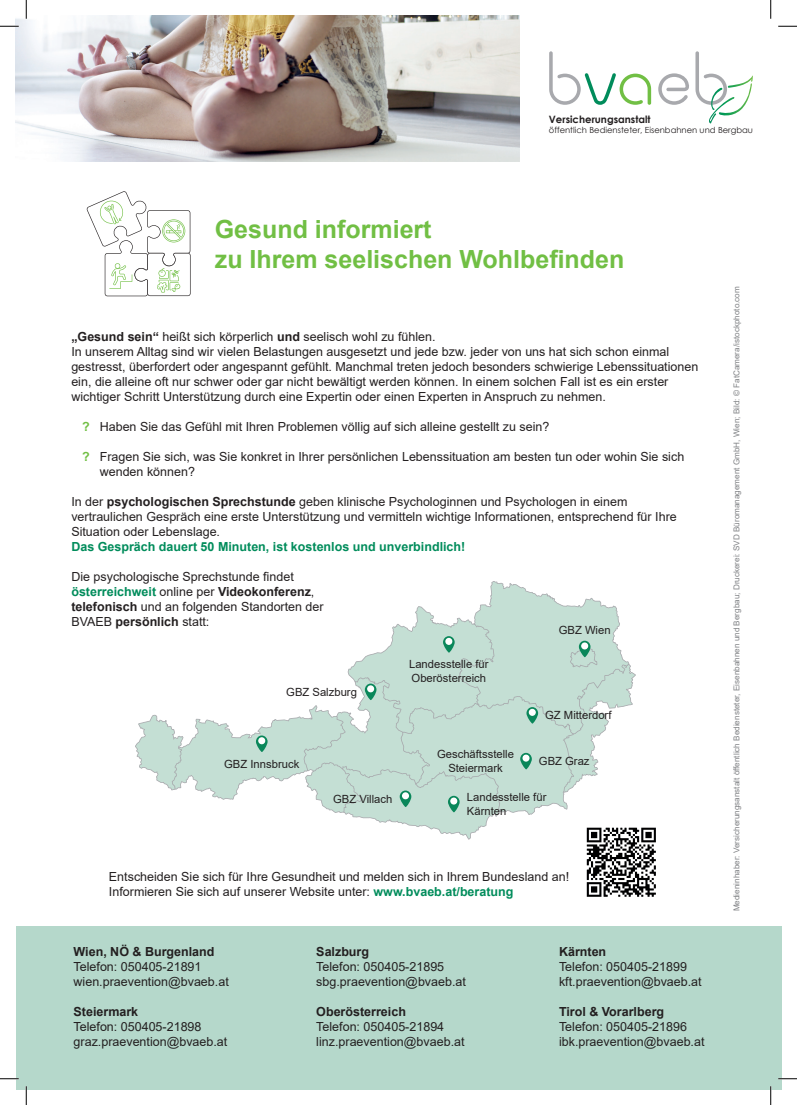
<style>
.page{position:relative;width:797px;height:1105px;background:#fff}
.page>*{position:absolute;margin:0;border:0;box-sizing:border-box;transform-origin:0 0}
.t1{font:700 25px/30px "Arial";color:#71bf44}
.t2{font:12.5px/15px "Arial";color:#231f20}
.t3{font:700 12.5px "Arial";color:#231f20}
.t4{font:700 12.5px "Arial";color:#008c5b}
.t5{font:11.25px/13.5px "Arial";color:#231f20}
.t6{font:700 10.12px "Century Gothic";color:#231f20}
.t7{font:8.38px "Century Gothic";color:#231f20}
.t8{font:8.12px "Arial";color:#808285}
.s1{font-weight:700}
.s2{font-weight:700;color:#71bf44}
.s3{font-weight:700;color:#008c5b}
</style>
<div class="page">
<svg style="left:135px;top:581px;width:501px;height:258px"></svg>
<img style="left:16px;top:16px;width:503px;height:145px">
<div style="left:16px;top:926px;width:765px;height:163px;background:#b5d8cb"></div>
<img style="left:585px;top:826px;width:71px;height:71px">
<svg style="left:549px;top:51px;width:102px;height:54px"></svg>
<svg style="left:658px;top:51px;width:94px;height:73px"></svg>
<svg style="left:87px;top:191px;width:103px;height:105px"></svg>
<svg style="left:0;top:25px;width:19px;height:2px"></svg>
<svg style="left:778px;top:25px;width:19px;height:2px"></svg>
<svg style="left:0;top:1078px;width:19px;height:1px"></svg>
<svg style="left:778px;top:1078px;width:19px;height:1px"></svg>
<svg style="left:25px;top:0;width:2px;height:19px"></svg>
<svg style="left:25px;top:1086px;width:2px;height:19px"></svg>
<svg style="left:770px;top:0;width:1px;height:19px"></svg>
<svg style="left:770px;top:1086px;width:1px;height:19px"></svg>
<p class="t6" style="left:549px;top:111px;width:103px">Versicherungsanstalt</p>
<p class="t7" style="left:549px;top:124px;width:206px">öffentlich Bediensteter, Eisenbahnen und Bergbau</p>
<h1 class="t1" style="left:215px;top:214px;width:411px">Gesund informiert<br>zu Ihrem seelischen Wohlbefinden</h1>
<p class="t2" style="left:71px;top:329px;width:628px"><span class="s1">„Gesund sein“</span> heißt sich körperlich <span class="s1">und</span> seelisch wohl zu fühlen.<br>In unserem Alltag sind wir vielen Belastungen ausgesetzt und jede bzw. jeder von uns hat sich schon einmal gestresst, überfordert oder angespannt gefühlt. Manchmal treten jedoch besonders schwierige Lebenssituationen ein, die alleine oft nur schwer oder gar nicht bewältigt werden können. In einem solchen Fall ist es ein erster wichtiger Schritt Unterstützung durch eine Expertin oder einen Experten in Anspruch zu nehmen.</p>
<p class="t2" style="left:82px;top:419px;width:469px"><span class="s2">?</span> Haben Sie das Gefühl mit Ihren Problemen völlig auf sich alleine gestellt zu sein?</p>
<p class="t2" style="left:100px;top:449px;width:586px;text-indent:-18px"><span class="s2">?</span> Fragen Sie sich, was Sie konkret in Ihrer persönlichen Lebenssituation am besten tun oder wohin Sie sich wenden können?</p>
<p class="t2" style="left:71px;top:494px;width:607px">In der <span class="s1">psychologischen Sprechstunde</span> geben klinische Psychologinnen und Psychologen in einem vertraulichen Gespräch eine erste Unterstützung und vermitteln wichtige Informationen, entsprechend für Ihre<br>Situation oder Lebenslage.</p>
<p class="t4" style="left:71px;top:538px;width:395px">Das Gespräch dauert 50 Minuten, ist kostenlos und unverbindlich!</p>
<p class="t2" style="left:71px;top:569px;width:254px">Die psychologische Sprechstunde findet <span class="s3">österreichweit</span> online per <span class="s1">Videokonferenz</span>, <span class="s1">telefonisch</span> und an folgenden Standorten der BVAEB <span class="s1">persönlich</span> statt:</p>
<p class="t5" style="left:286px;top:685px;width:72px">GBZ Salzburg</p>
<p class="t5" style="left:224px;top:757px;width:77px">GBZ Innsbruck</p>
<p class="t5" style="left:409px;top:657px;width:81px">Landesstelle für<br>Oberösterreich</p>
<p class="t5" style="left:437px;top:747px;width:78px;text-align:center">Geschäftsstelle<br>Steiermark</p>
<p class="t5" style="left:558px;top:623px;width:53px">GBZ Wien</p>
<p class="t5" style="left:545px;top:709px;width:68px">GZ Mitterdorf</p>
<p class="t5" style="left:539px;top:754px;width:52px">GBZ Graz</p>
<p class="t5" style="left:333px;top:792px;width:61px">GBZ Villach</p>
<p class="t5" style="left:467px;top:790px;width:81px">Landesstelle für<br>Kärnten</p>
<p class="t2" style="left:109px;top:869px;width:461px">Entscheiden Sie sich für Ihre Gesundheit und melden sich in Ihrem Bundesland an!<br>Informieren Sie sich auf unserer Website unter: <span class="s3">www.bvaeb.at/beratung</span></p>
<p class="t3" style="left:74px;top:943px;width:142px">Wien, NÖ &amp; Burgenland</p>
<p class="t2" style="left:74px;top:959px;width:157px">Telefon: 050405-21891 wien.praevention@bvaeb.at</p>
<p class="t3" style="left:74px;top:1003px;width:66px">Steiermark</p>
<p class="t2" style="left:74px;top:1019px;width:155px">Telefon: 050405-21898 graz.praevention@bvaeb.at</p>
<p class="t3" style="left:316px;top:943px;width:54px">Salzburg</p>
<p class="t2" style="left:316px;top:959px;width:151px">Telefon: 050405-21895 sbg.praevention@bvaeb.at</p>
<p class="t3" style="left:316px;top:1003px;width:91px">Oberösterreich</p>
<p class="t2" style="left:316px;top:1019px;width:150px">Telefon: 050405-21894 linz.praevention@bvaeb.at</p>
<p class="t3" style="left:559px;top:943px;width:49px">Kärnten</p>
<p class="t2" style="left:559px;top:959px;width:144px">Telefon: 050405-21899 kft.praevention@bvaeb.at</p>
<p class="t3" style="left:559px;top:1003px;width:107px">Tirol &amp; Vorarlberg</p>
<p class="t2" style="left:559px;top:1019px;width:147px">Telefon: 050405-21896 ibk.praevention@bvaeb.at</p>
<p class="t8" style="left:731px;top:911px;width:626px;rotate:-90deg">Medieninhaber: Versicherungsanstalt öffentlich Bediensteter, Eisenbahnen und Bergbau; Druckerei: SVD Büromanagement GmbH, Wien; Bild: © FatCamera/istockphoto.com</p>
</div>
